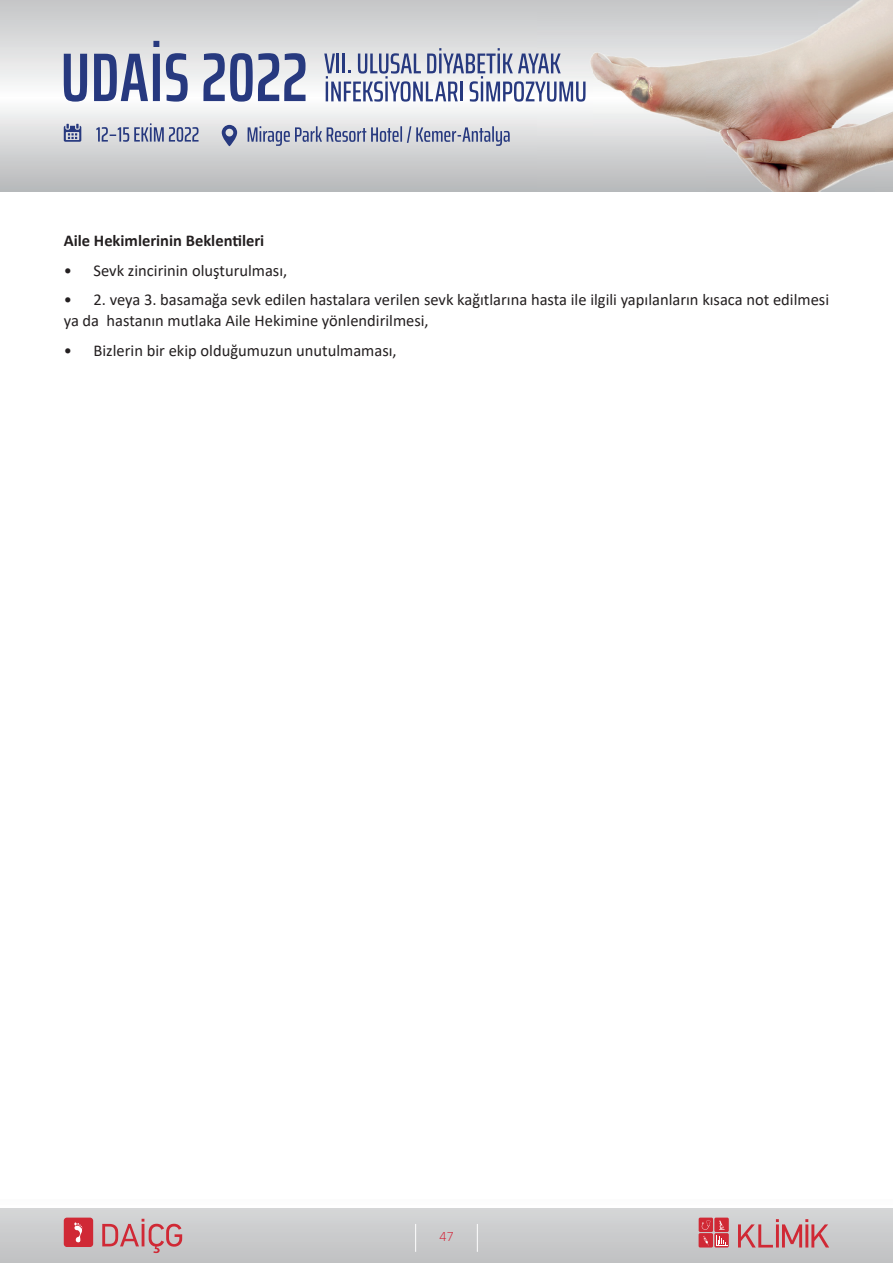
<style>
.page{position:relative;width:893px;height:1263px;background:#fff}
.page>*{position:absolute;margin:0;border:0;box-sizing:border-box;transform-origin:0 0}
.t1{font:16.5px/21px "Calibri";color:#231f20}
.t2{font:700 16.5px "Calibri";color:#231f20}
.t3{font:100 13.5px "SF Compact Text";color:#d22539}
</style>
<div class="page">
<div style="left:0;top:1208px;width:893px;height:55px;background:#c8c8c9"></div>
<div style="left:0;top:1208px;width:880px;height:12px;background:#d3d5d5"></div>
<svg style="left:880px;top:1208px;width:13px;height:11px"></svg>
<svg style="left:415px;top:1224px;width:1px;height:28px"></svg>
<svg style="left:477px;top:1224px;width:1px;height:28px"></svg>
<div style="left:64px;top:1217px;width:29px;height:30px;background:#d02935;border-radius:3px"></div>
<svg style="left:74px;top:1222px;width:9px;height:21px"></svg>
<svg style="left:102px;top:1219px;width:80px;height:34px"></svg>
<svg style="left:738px;top:1219px;width:91px;height:28px"></svg>
<div style="left:699px;top:1233px;width:14px;height:14px;background:#d02935;border-radius:2px"></div>
<div style="left:699px;top:1217px;width:14px;height:15px;background:#d02935;border-radius:2px"></div>
<div style="left:714px;top:1217px;width:15px;height:15px;background:#d02935;border-radius:2px"></div>
<svg style="left:701px;top:1220px;width:9px;height:10px"></svg>
<svg style="left:703px;top:1236px;width:6px;height:9px"></svg>
<div style="left:714px;top:1233px;width:15px;height:14px;background:#d02935;border-radius:2px"></div>
<svg style="left:716px;top:1220px;width:11px;height:26px"></svg>
<img style="left:537px;top:0;width:356px;height:191px">
<svg style="left:96px;top:123px;width:103px;height:19px;background:#adb2c6"></svg>
<svg style="left:64px;top:124px;width:17px;height:18px"></svg>
<svg style="left:248px;top:126px;width:262px;height:20px;background:#afb4c6"></svg>
<svg style="left:222px;top:125px;width:15px;height:21px"></svg>
<svg style="left:64px;top:54px;width:23px;height:48px"></svg>
<svg style="left:94px;top:41px;width:66px;height:60px;background:#929aba"></svg>
<svg style="left:166px;top:53px;width:22px;height:49px"></svg>
<svg style="left:203px;top:53px;width:102px;height:49px"></svg>
<svg style="left:324px;top:48px;width:261px;height:54px"></svg>
<p class="t2" style="left:64px;top:229px;width:202px">Aile Hekimlerinin Beklentileri</p>
<p class="t1" style="left:64px;top:259px;width:225px">• Sevk zincirinin oluşturulması,</p>
<p class="t1" style="left:64px;top:289px;width:767px">• 2. veya 3. basamağa sevk edilen hastalara verilen sevk kağıtlarına hasta ile ilgili yapılanların kısaca not edilmesi ya da hastanın mutlaka Aile Hekimine yönlendirilmesi,</p>
<p class="t1" style="left:64px;top:339px;width:334px">• Bizlerin bir ekip olduğumuzun unutulmaması,</p>
<p class="t3" style="left:439px;top:1229px;width:16px">47</p>
</div>
